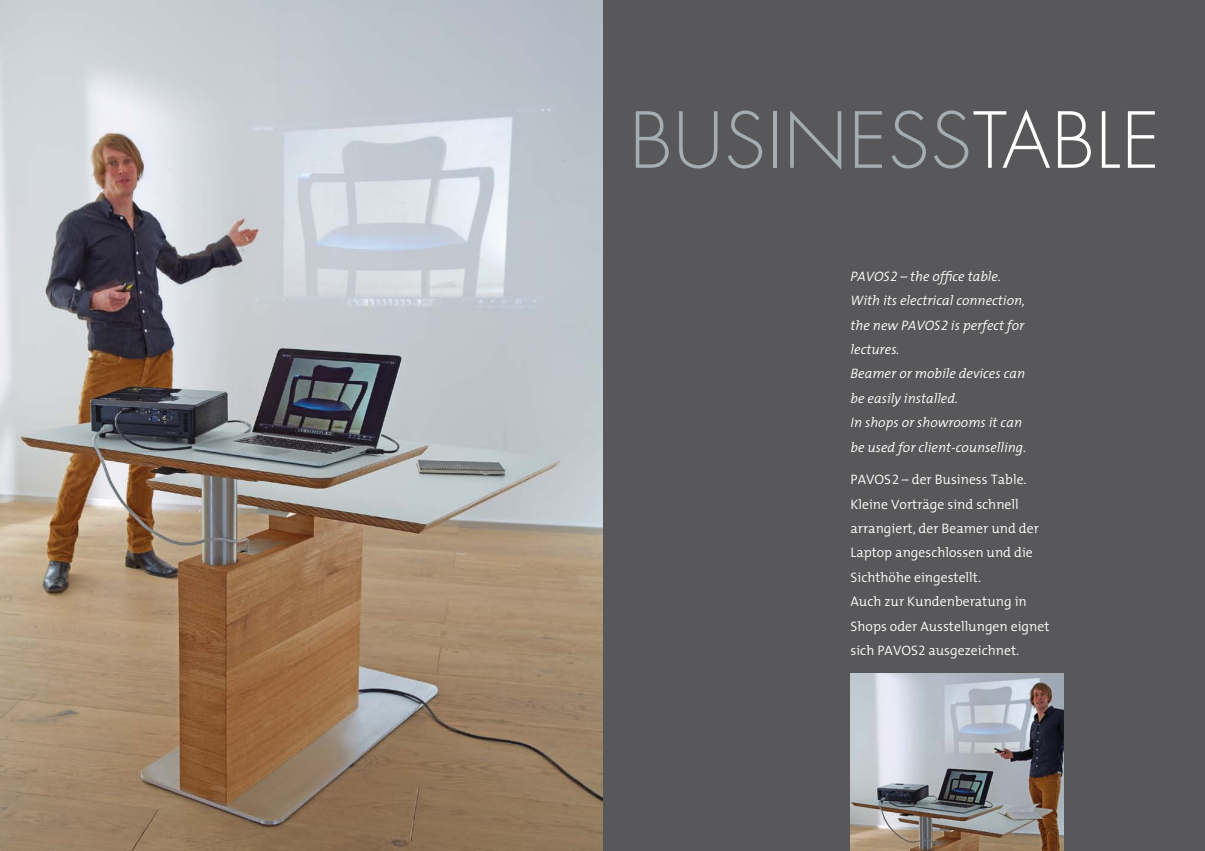
<style>
.page{position:relative;width:1205px;height:851px;background:#fff}
.page>*{position:absolute;margin:0;border:0;box-sizing:border-box;transform-origin:0 0}
.t1{font:300 75px "Futura";letter-spacing:.02em;color:#a3adb2}
.t2{font:13.75px/24.4px "The Mix";color:#fff}
.t3{font:italic 13.75px/24.4px "The Mix";color:#fff}
.s1{color:#fff}
.s2{font-family:"The Mix Caps"}
</style>
<div class="page">
<div style="left:602px;top:0;width:603px;height:850px;background:#58585a"></div>
<img style="left:0;top:0;width:602px;height:850px">
<img style="left:850px;top:673px;width:213px;height:177px">
<h1 class="t1" style="left:630px;top:92px;width:532px">BUSINESS<span class="s1">TABLE</span></h1>
<p class="t3" style="left:850px;top:263px;width:177px">PAVOS<span class="s2">2</span> – the office table.<br>With its electrical connection, the new PAVOS<span class="s2">2</span> is perfect for lectures.<br>Beamer or mobile devices can be easily installed.<br>In shops or showrooms it can be used for client-counselling.</p>
<p class="t2" style="left:850px;top:467px;width:200px">PAVOS<span class="s2">2</span> – der Business Table.<br>Kleine Vorträge sind schnell arrangiert, der Beamer und der<br>Laptop angeschlossen und die<br>Sichthöhe eingestellt.<br>Auch zur Kundenberatung in<br>Shops oder Ausstellungen eignet sich PAVOS<span class="s2">2</span> ausgezeichnet.</p>
</div>
